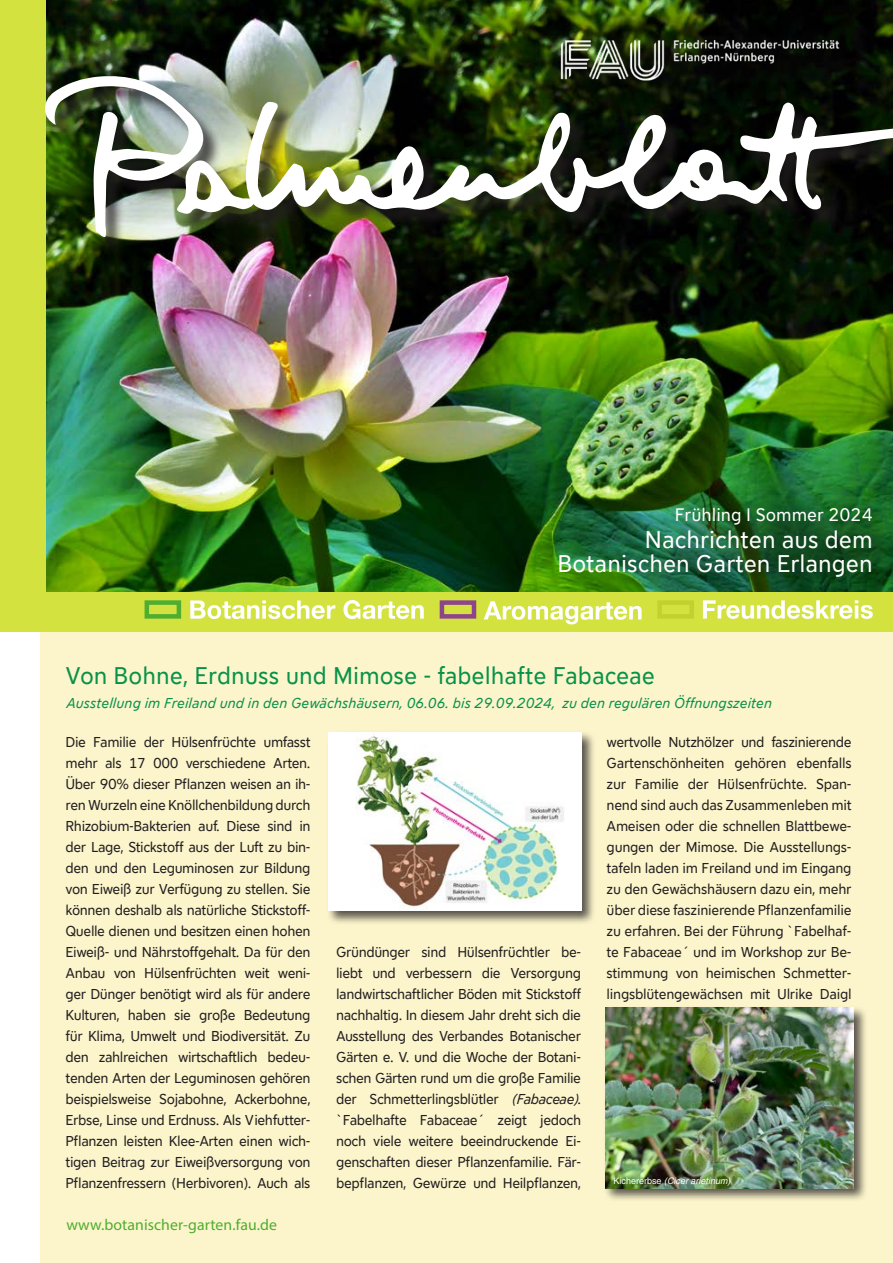
<style>
.page{position:relative;width:893px;height:1263px;background:#fff}
.page>*{position:absolute;margin:0;border:0;box-sizing:border-box;transform-origin:0 0}
.Headline{font:24px "FAU Sans Office";color:#089249}
.t1{font:24px/24px "FAU Sans Office";color:#fff;text-align:right}
.t2{font:18px "FAU Sans Office";color:#fff}
.t3{font:15.75px "Myriad Pro";letter-spacing:.005em;color:#4fad2f}
.Termin_im_Text{font:14.25px/21px "FAU Sans Office";letter-spacing:-.03em;color:#231f20;text-align:justify}
.Termin_im_Text-2{font:italic 14.25px "FAU Sans Office";color:#089249}
.Subhead_Aktion_Kopie{font:italic 9px "Helvetica";color:#fff}
.s1{font-style:italic}
.s2{font-style:normal}
</style>
<div class="page">
<img style="left:45px;top:0;width:848px;height:592px">
<div style="left:40px;top:631px;width:853px;height:632px;background:#fcf5cc"></div>
<div style="left:32px;top:592px;width:861px;height:39px;background:#d3e23f"></div>
<div style="left:145px;top:600px;width:36px;height:19px;border:4px solid #4fad2f"></div>
<div style="left:440px;top:600px;width:36px;height:19px;border:4px solid #8d448a"></div>
<div style="left:657px;top:600px;width:37px;height:19px;border:4px solid #c1d12f"></div>
<svg style="left:484px;top:601px;width:158px;height:23px"></svg>
<svg style="left:703px;top:600px;width:170px;height:19px"></svg>
<svg style="left:190px;top:600px;width:234px;height:19px"></svg>
<img style="left:590px;top:512px;width:293px;height:67px">
<div style="left:0;top:0;width:45px;height:631px;background:#d3e23f"></div>
<div style="left:46px;top:78px;width:847px;height:178px;background:#231f20;opacity:.75"></div>
<img style="left:254px;top:101px;width:639px;height:114px">
<img style="left:45px;top:74px;width:209px;height:164px">
<svg style="left:545px;top:30px;width:304px;height:59px"></svg>
<img style="left:551px;top:30px;width:298px;height:58px">
<div style="left:327px;top:730px;width:269px;height:195px;background:#231f20;opacity:.75"></div>
<img style="left:329px;top:732px;width:253px;height:179px">
<div style="left:603px;top:1005px;width:265px;height:197px;background:#231f20;opacity:.75"></div>
<img style="left:605px;top:1008px;width:249px;height:180px">
<p class="t2" style="left:675px;top:502px;width:199px">Frühling I Sommer 2024</p>
<p class="t1" style="left:557px;top:526px;width:317px">Nachrichten aus dem<br>Botanischen Garten Erlangen</p>
<p class="Headline" style="left:66px;top:658px;width:591px">Von Bohne, Erdnuss und Mimose - fabelhafte Fabaceae</p>
<p class="Termin_im_Text-2" style="left:66px;top:692px;width:707px">Ausstellung im Freiland und in den Gewächshäusern, 06.06. bis 29.09.2024, zu den regulären Öffnungszeiten</p>
<p class="Termin_im_Text" style="left:66px;top:731px;width:247px">Die Familie der Hülsenfrüchte umfasst mehr als 17 000 verschiedene Arten.<br>Über 90% dieser Pflanzen weisen an ih&shy;ren Wurzeln eine Knöllchenbildung durch Rhizobium-Bakterien auf. Diese sind in der Lage, Stickstoff aus der Luft zu bin&shy;den und den Leguminosen zur Bildung von Eiweiß zur Verfügung zu stellen. Sie können deshalb als natürliche Stickstoff-Quelle dienen und besitzen einen hohen Eiweiß- und Nährstoffgehalt. Da für den Anbau von Hülsenfrüchten weit weni&shy;ger Dünger benötigt wird als für andere Kulturen, haben sie große Bedeutung für Klima, Umwelt und Biodiversität. Zu den zahlreichen wirtschaftlich bedeu&shy;tenden Arten der Leguminosen gehören beispielsweise Sojabohne, Ackerbohne, Erbse, Linse und Erdnuss. Als Viehfutter-Pflanzen leisten Klee-Arten einen wich&shy;tigen Beitrag zur Eiweißversorgung von Pflanzenfressern (Herbivoren). Auch als</p>
<p class="t3" style="left:66px;top:1215px;width:212px">www.botanischer-garten.fau.de</p>
<p class="Termin_im_Text" style="left:336px;top:941px;width:246px">Gründünger sind Hülsenfrüchtler be&shy;liebt und verbessern die Versorgung landwirtschaftlicher Böden mit Stickstoff nachhaltig. In diesem Jahr dreht sich die Ausstellung des Verbandes Botanischer Gärten e. V. und die Woche der Botani&shy;schen Gärten rund um die große Familie der Schmetterlingsblütler <span class="s1">(Fabaceae)</span>. `Fabelhafte Fabaceae´ zeigt jedoch noch viele weitere beeindruckende Ei&shy;genschaften dieser Pflanzenfamilie. Fär&shy;bepflanzen, Gewürze und Heilpflanzen,</p>
<p class="Termin_im_Text" style="left:607px;top:731px;width:247px">wertvolle Nutzhölzer und faszinierende Gartenschönheiten gehören ebenfalls zur Familie der Hülsenfrüchte. Span&shy;nend sind auch das Zusammenleben mit Ameisen oder die schnellen Blattbewe&shy;gungen der Mimose. Die Ausstellungs&shy;tafeln laden im Freiland und im Eingang zu den Gewächshäusern dazu ein, mehr über diese faszinierende Pflanzenfamilie zu erfahren. Bei der Führung `Fabelhaf&shy;te Fabaceae´ und im Workshop zur Be&shy;stimmung von heimischen Schmetter&shy;lingsblütengewächsen mit Ulrike Daigl</p>
<p class="Subhead_Aktion_Kopie" style="left:614px;top:1175px;width:119px"><span class="s2">Kichererbse</span> (Cicer arietinum)</p>
</div>
